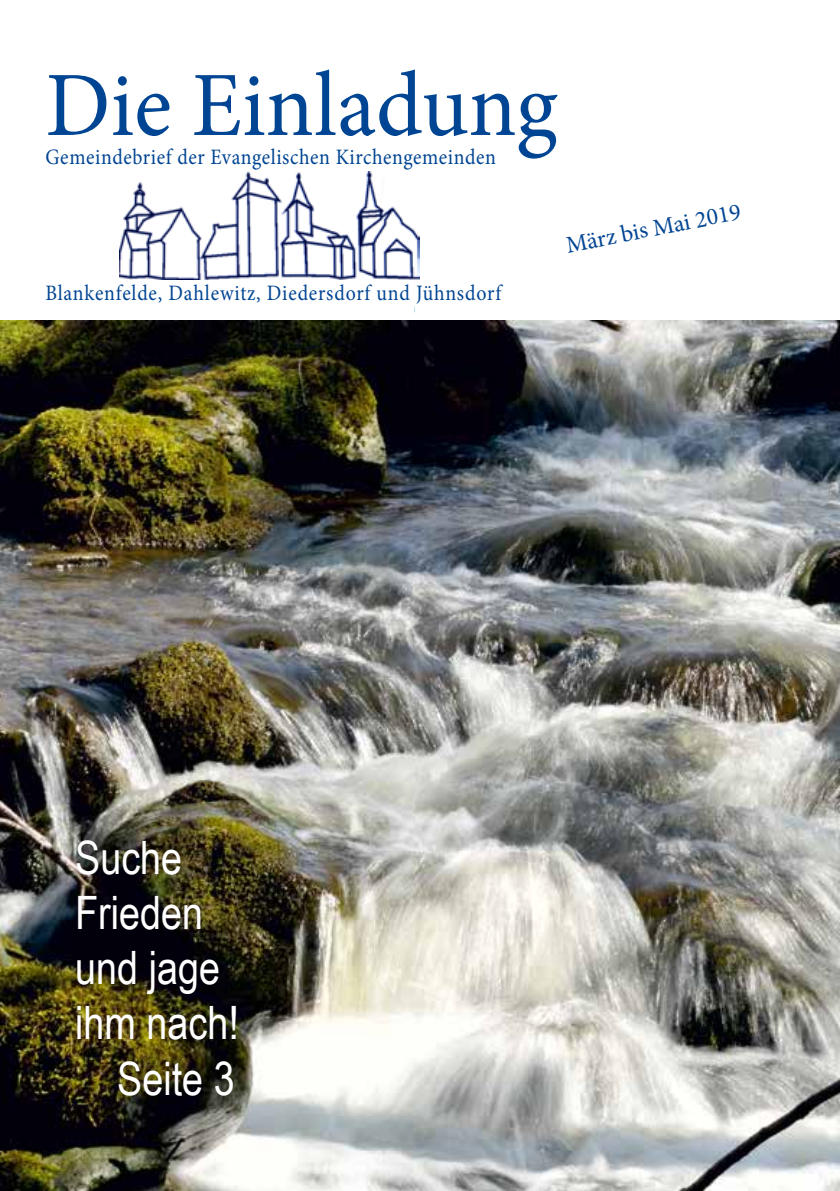
<style>
.page{position:relative;width:840px;height:1191px;background:#fff}
.page>*{position:absolute;margin:0;border:0;box-sizing:border-box;transform-origin:0 0}
.t1{font:92px "Minion Pro";color:#004593;scale:.96 1}
.t2{font:46px "Arial Narrow";color:#fff}
.t3{font:24px "Minion Pro";color:#004593}
.t4{font:22px "Minion Pro";letter-spacing:.03em;color:#004593;scale:.9 1}
</style>
<div class="page">
<img style="left:119px;top:171px;width:301px;height:109px">
<img style="left:0;top:320px;width:839px;height:871px">
<h1 class="t1" style="left:45px;top:44px;width:534px">Die Einladung</h1>
<p class="t4" style="left:45px;top:143px;width:502px">Gemeindebrief der Evangelischen Kirchengemeinden</p>
<p class="t4" style="left:45px;top:278px;width:507px">Blankenfelde, Dahlewitz, Diedersdorf und Jühnsdorf</p>
<p class="t3" style="left:563px;top:229px;width:179px;rotate:-11deg">März bis Mai 2019</p>
<h2 class="t2" style="left:75px;top:824px;width:108px">Suche</h2>
<h2 class="t2" style="left:75px;top:879px;width:129px">Frieden</h2>
<h2 class="t2" style="left:75px;top:934px;width:146px">und jage</h2>
<h2 class="t2" style="left:75px;top:989px;width:165px">ihm nach!</h2>
<h2 class="t2" style="left:117px;top:1044px;width:119px">Seite 3</h2>
</div>
